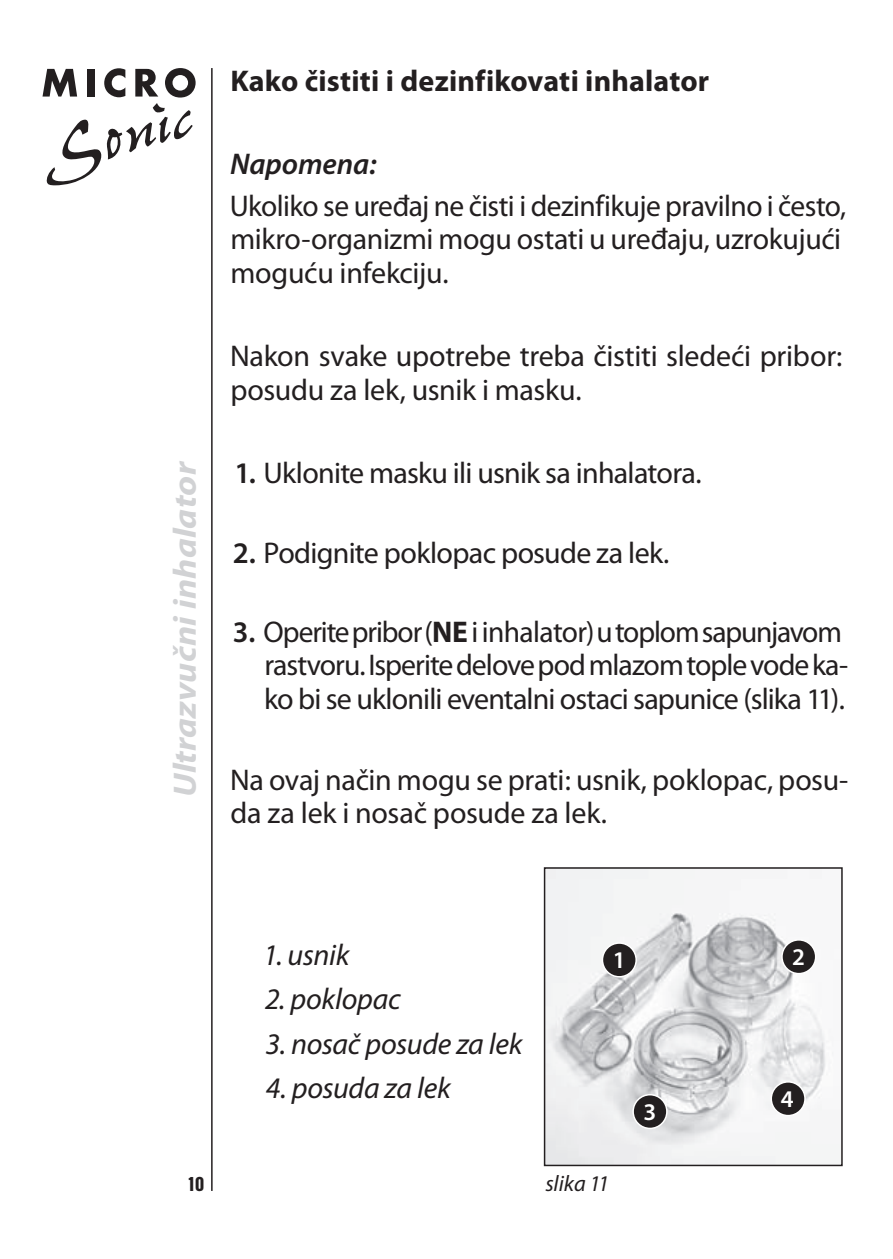
<style>
.page{position:relative;width:893px;height:1259px;background:#fff}
.page>*{position:absolute;margin:0;border:0;box-sizing:border-box;transform-origin:0 0}
.t1{font:italic 700 32.4px "Myriad Pro";letter-spacing:.005em;color:#d1d2d4;scale:1.11 1}
.t2{font:30px/33.3px "Myriad Pro";letter-spacing:-.02em;color:#231f20}
.t3{font:italic 30px "Myriad Pro";letter-spacing:-.01em;color:#231f20}
.t4{font:700 30px "Myriad Pro";letter-spacing:.005em;color:#231f20}
.t5{font:italic 600 30px "Myriad Pro";letter-spacing:-.005em;color:#231f20}
.t6{font:600 24px "Myriad Pro";color:#fff}
.t7{font:italic 22.5px "Myriad Pro";letter-spacing:-.01em;color:#231f20}
.t8{font:21px "Nimbus San DEE Blac Cond";color:#231f20}
.s1{font-weight:600}
.s2{font-weight:700}
</style>
<div class="page">
<hr style="left:211px;top:68px;width:2px;height:1123px;background:#231f20">
<svg style="left:43px;top:68px;width:153px;height:117px"></svg>
<img style="left:547px;top:870px;width:293px;height:293px">
<div style="left:544px;top:867px;width:299px;height:299px;border:2px solid #231f20"></div>
<div style="left:602px;top:943px;width:34px;height:33px;background:#231f20;border-radius:50%"></div>
<div style="left:602px;top:942px;width:35px;height:35px;border:2px solid #fff;border-radius:50%"></div>
<div style="left:633px;top:1094px;width:34px;height:34px;background:#231f20;border-radius:50%"></div>
<div style="left:632px;top:1094px;width:36px;height:35px;border:2px solid #fff;border-radius:50%"></div>
<div style="left:782px;top:940px;width:34px;height:33px;background:#231f20;border-radius:50%"></div>
<div style="left:781px;top:939px;width:35px;height:35px;border:2px solid #fff;border-radius:50%"></div>
<div style="left:771px;top:1082px;width:34px;height:33px;background:#231f20;border-radius:50%"></div>
<div style="left:770px;top:1081px;width:36px;height:35px;border:2px solid #fff;border-radius:50%"></div>
<p class="t1" style="left:167px;top:797px;width:304px;rotate:-90deg">Ultrazvučni inhalator</p>
<p class="t4" style="left:230px;top:64px;width:480px">Kako čistiti i dezinfikovati inhalator</p>
<p class="t5" style="left:230px;top:148px;width:148px">Napomena:</p>
<p class="t2" style="left:230px;top:190px;width:618px">Ukoliko se uređaj ne čisti i dezinfikuje pravilno i često, mikro-organizmi mogu ostati u uređaju, uzrokujući moguću infekciju.</p>
<p class="t2" style="left:230px;top:340px;width:614px">Nakon svake upotrebe treba čistiti sledeći pribor: posudu za lek, usnik i masku.</p>
<p class="t2" style="left:235px;top:457px;width:468px"><span class="s1">1.</span> Uklonite masku ili usnik sa inhalatora.</p>
<p class="t2" style="left:233px;top:536px;width:438px"><span class="s1">2.</span> Podignite poklopac posude za lek.</p>
<p class="t2" style="left:264px;top:616px;width:585px;text-indent:-31px"><span class="s1">3.</span> Operite pribor (<span class="s2">NE</span> i inhalator) u toplom sapunjavom rastvoru. Isperite delove pod mlazom tople vode ka&shy;ko bi se uklonili eventalni ostaci sapunice (slika 11).</p>
<p class="t2" style="left:230px;top:764px;width:620px">Na ovaj način mogu se prati: usnik, poklopac, posu&shy;da za lek i nosač posude za lek.</p>
<p class="t8" style="left:187px;top:1172px;width:19px">10</p>
<p class="t3" style="left:263px;top:938px;width:88px">1. usnik</p>
<p class="t3" style="left:265px;top:983px;width:137px">2. poklopac</p>
<p class="t3" style="left:265px;top:1027px;width:259px">3. nosač posude za lek</p>
<p class="t3" style="left:266px;top:1072px;width:186px">4. posuda za lek</p>
<p class="t6" style="left:613px;top:946px;width:14px">1</p>
<p class="t7" style="left:545px;top:1171px;width:65px">slika 11</p>
<p class="t6" style="left:643px;top:1098px;width:14px">3</p>
<p class="t6" style="left:792px;top:943px;width:14px">2</p>
<p class="t6" style="left:781px;top:1085px;width:14px">4</p>
</div>
